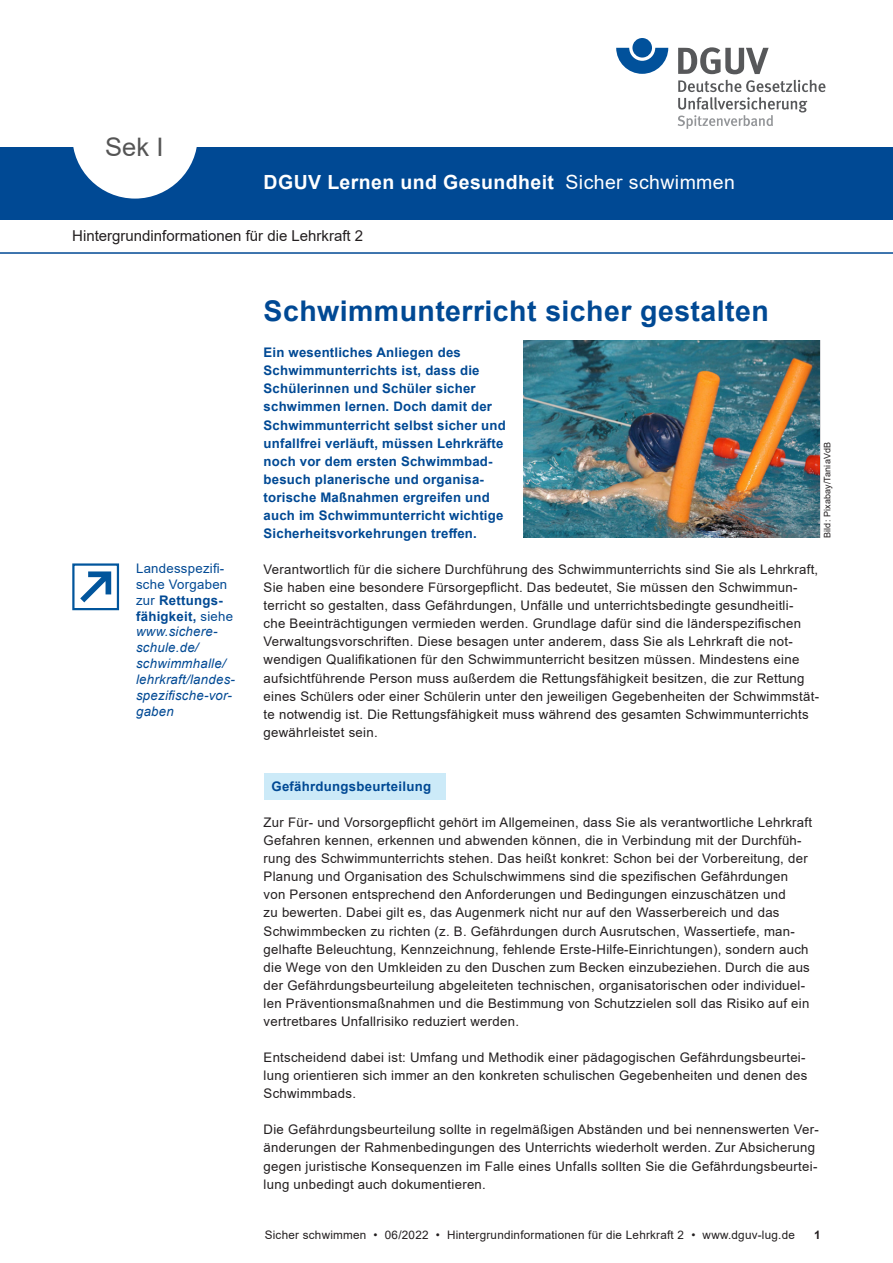
<style>
.page{position:relative;width:893px;height:1263px;background:#fff}
.page>*{position:absolute;margin:0;border:0;box-sizing:border-box;transform-origin:0 0}
.Ueberschrift{font:700 28.5px "Arial";letter-spacing:.015em;color:#004994}
.head{font:25.5px "Arial";color:#555}
.t1{font:700 19.5px "Arial";letter-spacing:.02em;color:#fff}
.t2{font:19.5px "Arial";letter-spacing:.02em;color:#fff}
.Kopfzeile_Art{font:15px "Arial";color:#231f20}
.Fliesstext{font:13.2px/18px "Arial";letter-spacing:.02em;color:#231f20}
.Vorspann{font:700 13.2px/18px "Arial";letter-spacing:.015em;color:#004994}
.hinweis_links{font:italic 13.2px/15.9px "Arial";letter-spacing:.02em;color:#004994}
.Zwischenüberschrift{font:700 13.2px "Arial";letter-spacing:.02em;color:#004994}
.fusszeile{font:11.7px "Arial";letter-spacing:.02em;color:#231f20}
.t3{font:700 11.7px "Arial";color:#231f20}
.Bildnachweis{font:9px "Arial";letter-spacing:.015em;color:#231f20}
.s1{font-style:normal}
.s2{font-weight:700;font-style:normal}
</style>
<div class="page">
<div style="left:264px;top:773px;width:181px;height:26px;background:#cceaf8"></div>
<div style="left:0;top:147px;width:893px;height:73px;background:#004994"></div>
<svg style="left:73px;top:147px;width:124px;height:52px"></svg>
<svg style="left:616px;top:48px;width:52px;height:26px"></svg>
<div style="left:632px;top:38px;width:20px;height:20px;background:#01519b;border-radius:50%"></div>
<svg style="left:678px;top:47px;width:91px;height:27px"></svg>
<svg style="left:678px;top:80px;width:147px;height:49px"></svg>
<hr style="left:0;top:252px;width:893px;height:2px;background:#004994">
<img style="left:523px;top:340px;width:297px;height:198px">
<div style="left:72px;top:563px;width:47px;height:47px;border:2px solid #01559c"></div>
<svg style="left:80px;top:571px;width:31px;height:31px"></svg>
<p class="head" style="left:105px;top:130px;width:60px">Sek I</p>
<p class="t1" style="left:264px;top:168px;width:292px">DGUV Lernen und Gesundheit</p>
<p class="t2" style="left:566px;top:168px;width:171px">Sicher schwimmen</p>
<p class="Kopfzeile_Art" style="left:72px;top:225px;width:292px">Hintergrundinformationen für die Lehrkraft 2</p>
<p class="hinweis_links" style="left:136px;top:561px;width:100px"><span class="s1">Landesspezifi&shy;sche Vorgaben zur</span> <span class="s2">Rettungs&shy;fähigkeit,</span> <span class="s1">siehe </span>www.sichere&shy;schule.de/ schwimmhalle/ lehrkraft/landes&shy;spezifische-vor&shy;gaben</p>
<p class="Ueberschrift" style="left:264px;top:291px;width:507px">Schwimmunterricht sicher gestalten</p>
<p class="Vorspann" style="left:264px;top:344px;width:244px">Ein wesentliches Anliegen des Schwimmunterrichts ist, dass die Schülerinnen und Schüler sicher schwimmen lernen. Doch damit der Schwimmunterricht selbst sicher und unfallfrei verläuft, müssen Lehrkräfte noch vor dem ersten Schwimmbad&shy;besuch planerische und organisa&shy;torische Maßnahmen ergreifen und auch im Schwimmunterricht wichtige Sicherheitsvorkehrungen treffen.</p>
<p class="Fliesstext" style="left:264px;top:560px;width:557px">Verantwortlich für die sichere Durchführung des Schwimmunterrichts sind Sie als Lehrkraft, Sie haben eine besondere Fürsorgepflicht. Das bedeutet, Sie müssen den Schwimmun&shy;terricht so gestalten, dass Gefährdungen, Unfälle und unterrichtsbedingte gesundheitli-<br>che Beeinträchtigungen vermieden werden. Grundlage dafür sind die länderspezifischen Verwaltungsvorschriften. Diese besagen unter anderem, dass Sie als Lehrkraft die not&shy;wendigen Qualifikationen für den Schwimmunterricht besitzen müssen. Mindestens eine aufsichtführende Person muss außerdem die Rettungsfähigkeit besitzen, die zur Rettung eines Schülers oder einer Schülerin unter den jeweiligen Gegebenheiten der Schwimmstät&shy;te notwendig ist. Die Rettungsfähigkeit muss während des gesamten Schwimmunterrichts gewährleistet sein.</p>
<p class="Bildnachweis" style="left:821px;top:538px;width:97px;rotate:-90deg">Bild: Pixabay/TaniaVdB</p>
<p class="Zwischenüberschrift" style="left:271px;top:777px;width:161px">Gefährdungsbeurteilung</p>
<p class="Fliesstext" style="left:264px;top:813px;width:550px">Zur Für- und Vorsorgepflicht gehört im Allgemeinen, dass Sie als verantwortliche Lehrkraft Gefahren kennen, erkennen und abwenden können, die in Verbindung mit der Durchfüh&shy;rung des Schwimmunterrichts stehen. Das heißt konkret: Schon bei der Vorbereitung, der Planung und Organisation des Schulschwimmens sind die spezifischen Gefährdungen von Personen entsprechend den Anforderungen und Bedingungen einzuschätzen und<br>zu bewerten. Dabei gilt es, das Augenmerk nicht nur auf den Wasserbereich und das Schwimmbecken zu richten (z. B. Gefährdungen durch Ausrutschen, Wassertiefe, man&shy;gelhafte Beleuchtung, Kennzeichnung, fehlende Erste-Hilfe-Einrichtungen), sondern auch die Wege von den Umkleiden zu den Duschen zum Becken einzubeziehen. Durch die aus der Gefährdungsbeurteilung abgeleiteten technischen, organisatorischen oder individuel&shy;len Präventionsmaßnahmen und die Bestimmung von Schutzzielen soll das Risiko auf ein vertretbares Unfallrisiko reduziert werden.</p>
<p class="Fliesstext" style="left:264px;top:1048px;width:545px">Entscheidend dabei ist: Umfang und Methodik einer pädagogischen Gefährdungsbeurtei&shy;lung orientieren sich immer an den konkreten schulischen Gegebenheiten und denen des<br>Schwimmbads.</p>
<p class="Fliesstext" style="left:264px;top:1120px;width:557px">Die Gefährdungsbeurteilung sollte in regelmäßigen Abständen und bei nennenswerten Ver&shy;änderungen der Rahmenbedingungen des Unterrichts wiederholt werden. Zur Absicherung gegen juristische Konsequenzen im Falle eines Unfalls sollten Sie die Gefährdungsbeurtei&shy;lung unbedingt auch dokumentieren.</p>
<p class="fusszeile" style="left:265px;top:1227px;width:532px">Sicher schwimmen • 06/2022 • Hintergrundinformationen für die Lehrkraft 2 • www.dguv-lug.de</p>
<p class="t3" style="left:814px;top:1227px;width:8px">1</p>
</div>
